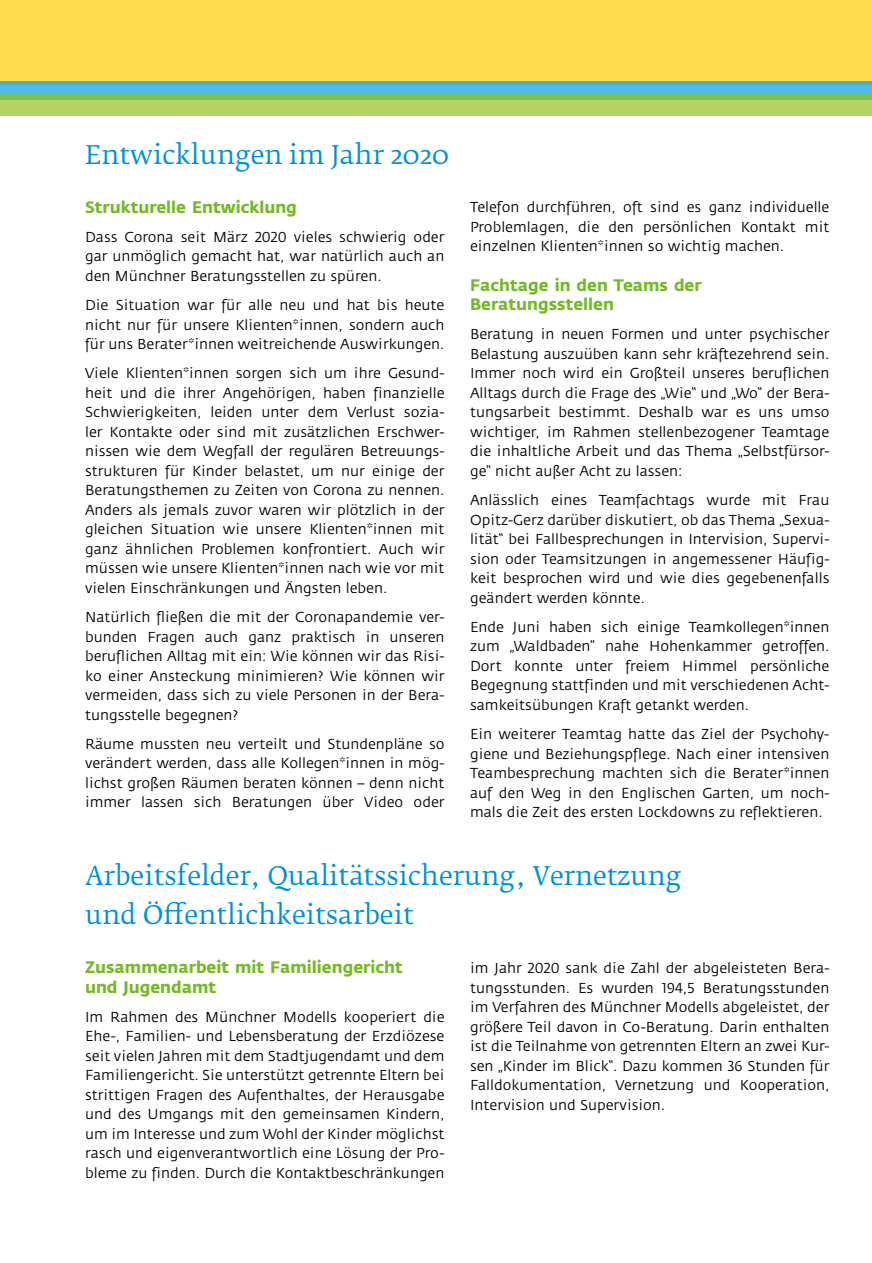
<style>
.page{position:relative;width:872px;height:1263px;background:#fff}
.page>*{position:absolute;margin:0;border:0;box-sizing:border-box;transform-origin:0 0}
.t1{font:25.5px/39px "Fedra Serif B";color:#0091d4}
.t2{font:700 16.5px/19.5px "Fedra Sans";color:#76b828}
.t3{font:14.25px/19.5px "Fedra Sans";color:#000;text-align:justify}
</style>
<div class="page">
<div style="left:0;top:0;width:872px;height:82px;background:#ffdb4d"></div>
<svg style="left:0;top:82px;width:872px;height:12px;background:#4db8de"></svg>
<svg style="left:0;top:94px;width:872px;height:22px;background:#a5cd5e"></svg>
<h1 class="t1" style="left:85px;top:136px;width:365px">Entwicklungen im Jahr 2020</h1>
<p class="t2" style="left:85px;top:197px;width:213px">Strukturelle Entwicklung</p>
<p class="t3" style="left:85px;top:227px;width:361px">Dass Corona seit März 2020 vieles schwierig oder gar unmöglich gemacht hat, war natürlich auch an den Münchner Beratungsstellen zu spüren.</p>
<p class="t3" style="left:85px;top:296px;width:361px">Die Situation war für alle neu und hat bis heute nicht nur für unsere Klienten*innen, sondern auch für uns Berater*innen weitreichende Auswirkungen.</p>
<p class="t3" style="left:85px;top:364px;width:361px">Viele Klienten*innen sorgen sich um ihre Gesund&shy;heit und die ihrer Angehörigen, haben finanzielle Schwierigkeiten, leiden unter dem Verlust sozia&shy;ler Kontakte oder sind mit zusätzlichen Erschwer&shy;nissen wie dem Wegfall der regulären Betreuungs&shy;strukturen für Kinder belastet, um nur einige der Beratungsthemen zu Zeiten von Corona zu nennen.<br>Anders als jemals zuvor waren wir plötzlich in der gleichen Situation wie unsere Klienten*innen mit ganz ähnlichen Problemen konfrontiert. Auch wir müssen wie unsere Klienten*innen nach wie vor mit vielen Einschränkungen und Ängsten leben.</p>
<p class="t3" style="left:85px;top:608px;width:361px">Natürlich fließen die mit der Coronapandemie ver&shy;bunden Fragen auch ganz praktisch in unseren beruflichen Alltag mit ein: Wie können wir das Risi&shy;ko einer Ansteckung minimieren? Wie können wir vermeiden, dass sich zu viele Personen in der Bera&shy;tungsstelle begegnen?</p>
<p class="t3" style="left:85px;top:734px;width:361px">Räume mussten neu verteilt und Stundenpläne so verändert werden, dass alle Kollegen*innen in mög&shy;lichst großen Räumen beraten können – denn nicht immer lassen sich Beratungen über Video oder</p>
<p class="t3" style="left:470px;top:198px;width:361px">Telefon durchführen, oft sind es ganz individuelle Problemlagen, die den persönlichen Kontakt mit einzelnen Klienten*innen so wichtig machen.</p>
<p class="t2" style="left:470px;top:275px;width:233px">Fachtage in den Teams der<br>Beratungsstellen</p>
<p class="t3" style="left:470px;top:325px;width:361px">Beratung in neuen Formen und unter psychischer Belastung auszuüben kann sehr kräftezehrend sein.<br>Immer noch wird ein Großteil unseres beruflichen Alltags durch die Frage des „Wie“ und „Wo“ der Bera&shy;tungsarbeit bestimmt. Deshalb war es uns umso wichtiger, im Rahmen stellenbezogener Teamtage die inhaltliche Arbeit und das Thema „Selbstfürsor&shy;ge“ nicht außer Acht zu lassen:</p>
<p class="t3" style="left:470px;top:491px;width:361px">Anlässlich eines Teamfachtags wurde mit Frau Opitz-Gerz darüber diskutiert, ob das Thema „Sexua&shy;lität“ bei Fallbesprechungen in Intervision, Supervi&shy;sion oder Teamsitzungen in angemessener Häufig&shy;keit besprochen wird und wie dies gegebenenfalls geändert werden könnte.</p>
<p class="t3" style="left:470px;top:617px;width:361px">Ende Juni haben sich einige Teamkollegen*innen zum „Waldbaden“ nahe Hohenkammer getroffen.<br>Dort konnte unter freiem Himmel persönliche Begegnung stattfinden und mit verschiedenen Acht&shy;samkeitsübungen Kraft getankt werden.</p>
<p class="t3" style="left:470px;top:725px;width:361px">Ein weiterer Teamtag hatte das Ziel der Psychohy&shy;giene und Beziehungspflege. Nach einer intensiven Teambesprechung machten sich die Berater*innen auf den Weg in den Englischen Garten, um noch&shy;mals die Zeit des ersten Lockdowns zu reflektieren.</p>
<h1 class="t1" style="left:85px;top:857px;width:598px">Arbeitsfelder, Qualitätssicherung, Vernetzung und Öffentlichkeitsarbeit</h1>
<p class="t2" style="left:85px;top:958px;width:319px">Zusammenarbeit mit Familiengericht und Jugendamt</p>
<p class="t3" style="left:85px;top:1007px;width:361px">Im Rahmen des Münchner Modells kooperiert die Ehe-, Familien- und Lebensberatung der Erzdiözese seit vielen Jahren mit dem Stadtjugendamt und dem Familiengericht. Sie unterstützt getrennte Eltern bei strittigen Fragen des Aufenthaltes, der Herausgabe und des Umgangs mit den gemeinsamen Kindern, um im Interesse und zum Wohl der Kinder möglichst rasch und eigenverantwortlich eine Lösung der Pro&shy;bleme zu finden. Durch die Kontaktbeschränkungen</p>
<p class="t3" style="left:470px;top:959px;width:361px">im Jahr 2020 sank die Zahl der abgeleisteten Bera&shy;tungsstunden. Es wurden 194,5 Beratungsstunden im Verfahren des Münchner Modells abgeleistet, der größere Teil davon in Co-Beratung. Darin enthalten ist die Teilnahme von getrennten Eltern an zwei Kur&shy;sen „Kinder im Blick“. Dazu kommen 36 Stunden für Falldokumentation, Vernetzung und Kooperation, Intervision und Supervision.</p>
</div>
